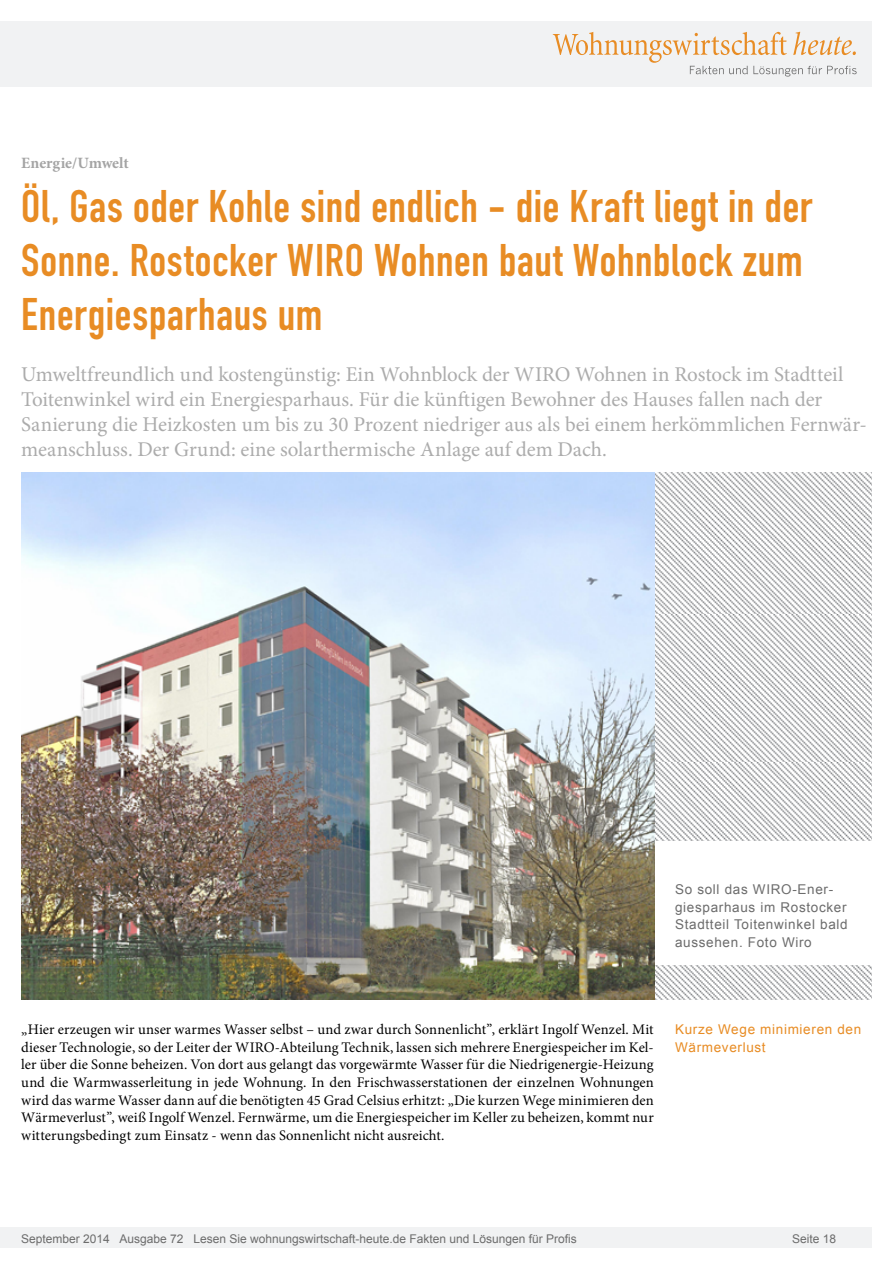
<style>
.page{position:relative;width:893px;height:1263px;background:#fff}
.page>*{position:absolute;margin:0;border:0;box-sizing:border-box;transform-origin:0 0}
.Überschrift_Groß{font:45px/54px "DIN Engschrift";letter-spacing:.015em;color:#e88c24}
.Anlesetext{font:21px/25.2px "Minion Pro";letter-spacing:-.005em;color:#acacac}
.Kategorie{font:700 15.75px "Minion Pro";letter-spacing:-.005em;color:#a4a4a4}
.Fließtext_erste_Zeil{font:14.7px/17.5px "Minion Pro";letter-spacing:.005em;color:#000;text-align:justify}
.Bildunterschrift{font:13.5px/17.5px "Arial";letter-spacing:.05em;color:#6c6c6c}
.Info{font:13.5px/17.5px "Arial";letter-spacing:.05em;color:#e88c24}
.t1{font:12px "Arial";color:#6c6c6c}
</style>
<div class="page">
<div style="left:0;top:1227px;width:872px;height:20px;background:#f1f2f3"></div>
<div style="left:0;top:21px;width:872px;height:66px;background:#f1f2f3"></div>
<svg style="left:553px;top:32px;width:304px;height:45px"></svg>
<img style="left:21px;top:472px;width:851px;height:527px">
<div style="left:654px;top:841px;width:237px;height:123px;background:#fff"></div>
<p class="Kategorie" style="left:21px;top:152px;width:109px">Energie/Umwelt</p>
<p class="Überschrift_Groß" style="left:21px;top:180px;width:793px">Öl, Gas oder Kohle sind endlich - die Kraft liegt in der<br>Sonne. Rostocker WIRO Wohnen baut Wohnblock zum<br>Energiesparhaus um</p>
<p class="Anlesetext" style="left:21px;top:361px;width:847px">Umweltfreundlich und kostengünstig: Ein Wohnblock der WIRO Wohnen in Rostock im Stadtteil Toitenwinkel wird ein Energiesparhaus. Für die künftigen Bewohner des Hauses fallen nach der Sanierung die Heizkosten um bis zu 30 Prozent niedriger aus als bei einem herkömmlichen Fernwär&shy;meanschluss. Der Grund: eine solarthermische Anlage auf dem Dach.</p>
<p class="Bildunterschrift" style="left:675px;top:880px;width:174px">So soll das WIRO-Ener&shy;giesparhaus im Rostocker<br>Stadtteil Toitenwinkel bald aussehen. Foto Wiro</p>
<p class="Fließtext_erste_Zeil" style="left:21px;top:1021px;width:634px">„Hier erzeugen wir unser warmes Wasser selbst – und zwar durch Sonnenlicht”, erklärt Ingolf Wenzel. Mit dieser Technologie, so der Leiter der WIRO-Abteilung Technik, lassen sich mehrere Energiespeicher im Kel&shy;ler über die Sonne beheizen. Von dort aus gelangt das vorgewärmte Wasser für die Niedrigenergie-Heizung und die Warmwasserleitung in jede Wohnung. In den Frischwasserstationen der einzelnen Wohnungen wird das warme Wasser dann auf die benötigten 45 Grad Celsius erhitzt: „Die kurzen Wege minimieren den Wärmeverlust”, weiß Ingolf Wenzel. Fernwärme, um die Energiespeicher im Keller zu beheizen, kommt nur witterungsbedingt zum Einsatz - wenn das Sonnenlicht nicht ausreicht.</p>
<p class="Info" style="left:675px;top:1021px;width:188px">Kurze Wege minimieren den<br>Wärmeverlust</p>
<p class="t1" style="left:21px;top:1230px;width:557px">September 2014 Ausgabe 72 Lesen Sie wohnungswirtschaft-heute.de Fakten und Lösungen für Profis</p>
<p class="t1" style="left:792px;top:1231px;width:46px">Seite 18</p>
</div>
